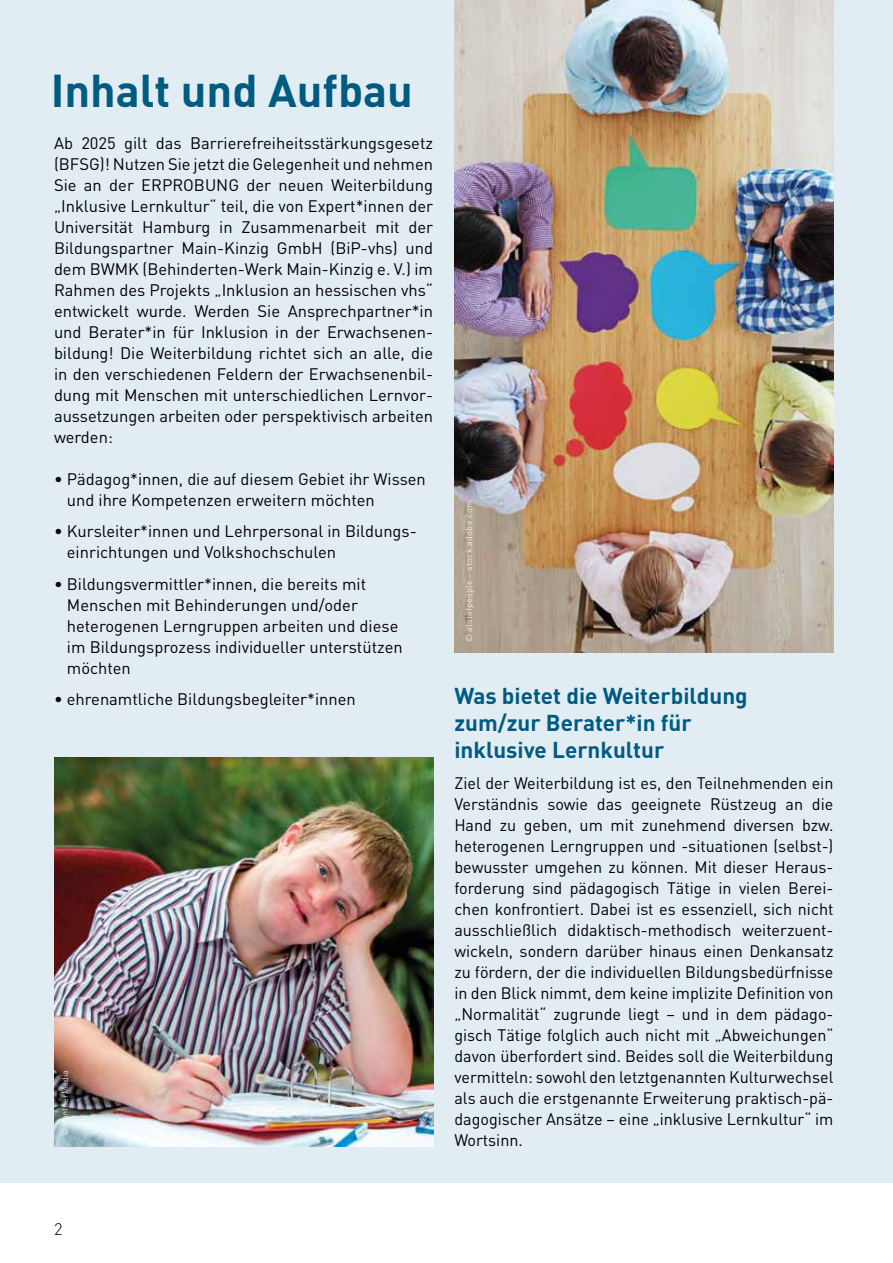
<style>
.page{position:relative;width:893px;height:1263px;background:#fff}
.page>*{position:absolute;margin:0;border:0;box-sizing:border-box;transform-origin:0 0}
.t1{font:700 45px "DIN";color:#005b80}
.t2{font:700 22.5px/27px "DIN";color:#005b80}
.t3{font:16.5px/21px "DIN";color:#000}
.t4{font:300 16.5px "DIN";color:#000}
.t5{font:300 9px "DIN";letter-spacing:.025em;color:#fff}
.t6{font:300 9px "DIN";color:#fff}
</style>
<div class="page">
<div style="left:0;top:0;width:893px;height:1183px;background:#e2ecf3"></div>
<img style="left:54px;top:758px;width:379px;height:389px">
<img style="left:454px;top:0;width:379px;height:652px">
<h1 class="t1" style="left:51px;top:61px;width:364px">Inhalt und Aufbau</h1>
<p class="t3" style="left:54px;top:132px;width:381px;text-align:justify">Ab 2025 gilt das Barrierefreiheitsstärkungsgesetz (BFSG)! Nutzen Sie jetzt die Gelegenheit und nehmen Sie an der ERPROBUNG der neuen Weiterbildung „Inklusive Lernkultur“ teil, die von Expert*innen der Universität Hamburg in Zusammenarbeit mit der Bildungspartner Main-Kinzig GmbH (BiP-vhs) und dem BWMK (Behinderten-Werk Main-Kinzig e. V.) im Rahmen des Projekts „Inklusion an hessischen vhs“ entwickelt wurde. Werden Sie Ansprechpartner*in und Berater*in für Inklusion in der Erwachsenen&shy;bildung! Die Weiterbildung richtet sich an alle, die in den verschiedenen Feldern der Erwachsenenbil&shy;dung mit Menschen mit unterschiedlichen Lernvor&shy;aussetzungen arbeiten oder perspektivisch arbeiten werden:</p>
<p class="t3" style="left:67px;top:468px;width:361px;text-indent:-13px">• Pädagog*innen, die auf diesem Gebiet ihr Wissen und ihre Kompetenzen erweitern möchten</p>
<p class="t3" style="left:67px;top:520px;width:351px;text-indent:-13px">• Kursleiter*innen und Lehrpersonal in Bildungs&shy;einrichtungen und Volkshochschulen</p>
<p class="t3" style="left:67px;top:573px;width:337px;text-indent:-13px">• Bildungsvermittler*innen, die bereits mit Menschen mit Behinderungen und/oder heterogenen Lerngruppen arbeiten und diese im Bildungsprozess individueller unterstützen möchten</p>
<p class="t3" style="left:54px;top:688px;width:303px">• ehrenamtliche Bildungsbegleiter*innen</p>
<h2 class="t2" style="left:454px;top:681px;width:295px">Was bietet die Weiterbildung zum/zur Berater*in für inklusive Lernkultur</h2>
<p class="t3" style="left:454px;top:772px;width:381px;text-align:justify">Ziel der Weiterbildung ist es, den Teilnehmenden ein Verständnis sowie das geeignete Rüstzeug an die Hand zu geben, um mit zunehmend diversen bzw. heterogenen Lerngruppen und -situationen (selbst-) bewusster umgehen zu können. Mit dieser Heraus&shy;forderung sind pädagogisch Tätige in vielen Berei&shy;chen konfrontiert. Dabei ist es essenziell, sich nicht ausschließlich didaktisch-methodisch weiterzuent&shy;wickeln, sondern darüber hinaus einen Denkansatz zu fördern, der die individuellen Bildungsbedürfnisse in den Blick nimmt, dem keine implizite Definition von „Normalität“ zugrunde liegt – und in dem pädago&shy;gisch Tätige folglich auch nicht mit „Abweichungen“ davon überfordert sind. Beides soll die Weiterbildung vermitteln: sowohl den letztgenannten Kulturwechsel als auch die erstgenannte Erweiterung praktisch-pä&shy;dagogischer Ansätze – eine „inklusive Lernkultur“ im Wortsinn.</p>
<p class="t5" style="left:463px;top:642px;width:143px;rotate:-90deg">© alotofpeople – stock.adobe.com</p>
<p class="t6" style="left:59px;top:1136px;width:67px;rotate:-90deg">© PantherMedia</p>
<p class="t4" style="left:54px;top:1218px;width:10px">2</p>
</div>
